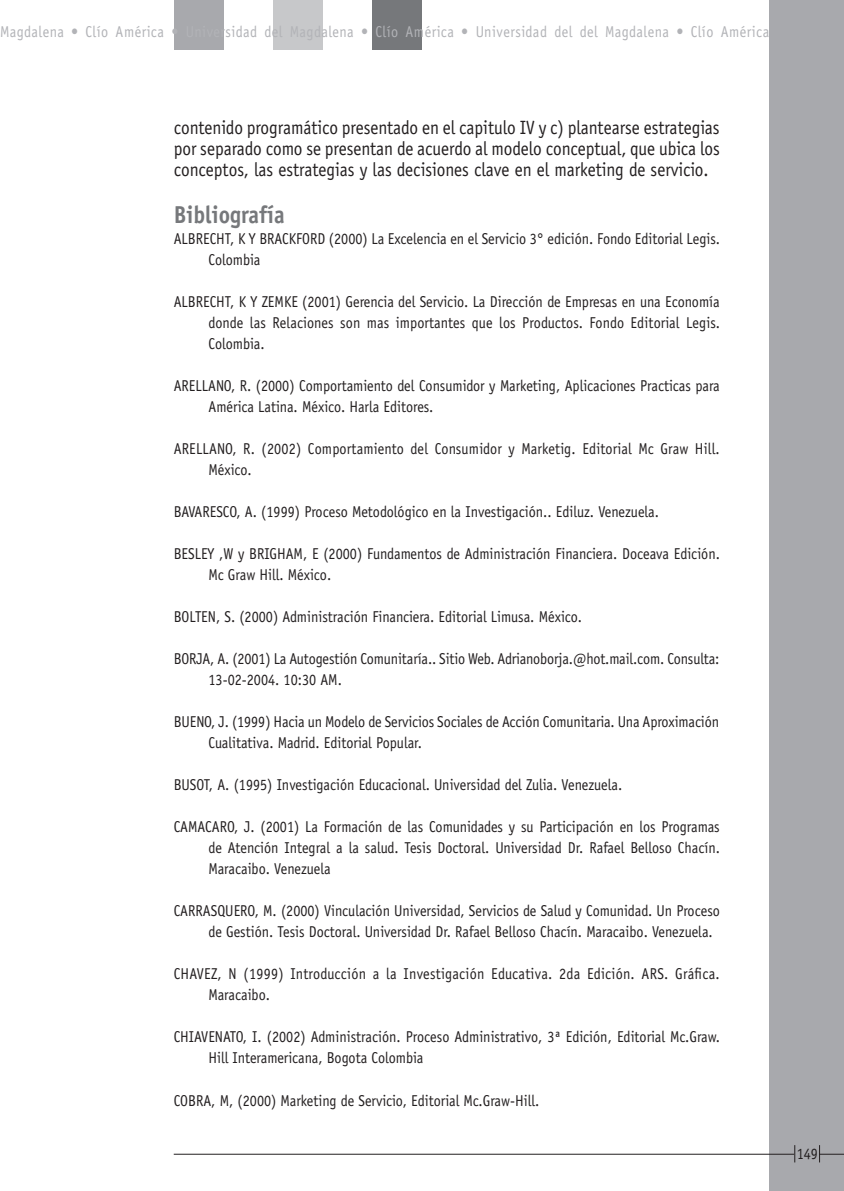
<style>
.page{position:relative;width:844px;height:1191px;background:#fff}
.page>*{position:absolute;margin:0;border:0;box-sizing:border-box;transform-origin:0 0}
.Sub_título{font:700 24.5px "Officina Sans";color:#76787b;scale:.9 1}
.C__de_texto{font:19.25px/21px "Officina Sans";color:#231f20;text-align:justify;scale:.9 1}
.Tab{font:15.75px/21px "Officina Sans";color:#231f20;scale:.9 1}
.t1{font:15.75px "Officina Sans";letter-spacing:.035em;color:#b2b3b7;scale:.9 1}
.Tab-2{font:15.75px/21px "Officina Sans";letter-spacing:.02em;color:#231f20;scale:.9 1}
</style>
<div class="page">
<div style="left:769px;top:0;width:74px;height:1191px;background:#a8a9ad"></div>
<hr style="left:174px;top:1153px;width:620px;height:1px;background:#231f20">
<div style="left:174px;top:0;width:49px;height:50px;background:#a8a9ad"></div>
<div style="left:372px;top:0;width:50px;height:50px;background:#76787b"></div>
<div style="left:273px;top:0;width:49px;height:50px;background:#c7c8ca"></div>
<svg style="left:794px;top:1145px;width:1px;height:17px"></svg>
<svg style="left:819px;top:1145px;width:24px;height:17px"></svg>
<p class="t1" style="left:0;top:22px;width:856px">Magdalena • Clío América • Universidad del Magdalena • Clío América • Universidad del del Magdalena • Clío América</p>
<p class="C__de_texto" style="left:174px;top:117px;width:608px">contenido programático presentado en el capitulo IV y c) plantearse estrategias por separado como se presentan de acuerdo al modelo conceptual, que ubica los conceptos, las estrategias y las decisiones clave en el marketing de servicio.</p>
<p class="Sub_título" style="left:174px;top:199px;width:125px">Bibliografía</p>
<p class="Tab" style="left:208px;top:228px;width:569px;text-indent:-35px">ALBRECHT, K Y BRACKFORD (2000) La Excelencia en el Servicio 3° edición. Fondo Editorial Legis.<br>Colombia</p>
<p class="Tab" style="left:208px;top:291px;width:569px;text-align:justify;text-indent:-35px">ALBRECHT, K Y ZEMKE (2001) Gerencia del Servicio. La Dirección de Empresas en una Economía donde las Relaciones son mas importantes que los Productos. Fondo Editorial Legis.<br>Colombia.</p>
<p class="Tab" style="left:208px;top:375px;width:569px;text-indent:-35px">ARELLANO, R. (2000) Comportamiento del Consumidor y Marketing, Aplicaciones Practicas para<br>América Latina. México. Harla Editores.</p>
<p class="Tab" style="left:208px;top:438px;width:569px;text-indent:-35px">ARELLANO, R. (2002) Comportamiento del Consumidor y Marketig. Editorial Mc Graw Hill.<br>México.</p>
<p class="Tab" style="left:174px;top:501px;width:540px">BAVARESCO, A. (1999) Proceso Metodológico en la Investigación.. Ediluz. Venezuela.</p>
<p class="Tab" style="left:208px;top:543px;width:569px;text-indent:-35px">BESLEY ,W y BRIGHAM, E (2000) Fundamentos de Administración Financiera. Doceava Edición.<br>Mc Graw Hill. México.</p>
<p class="Tab" style="left:174px;top:606px;width:455px">BOLTEN, S. (2000) Administración Financiera. Editorial Limusa. México.</p>
<p class="Tab" style="left:208px;top:648px;width:569px;text-indent:-35px">BORJA, A. (2001) La Autogestión Comunitaría.. Sitio Web. Adrianoborja.@hot.mail.com. Consulta:<br>13-02-2004. 10:30 AM.</p>
<p class="Tab" style="left:208px;top:711px;width:569px;text-indent:-35px">BUENO, J. (1999) Hacia un Modelo de Servicios Sociales de Acción Comunitaria. Una Aproximación<br>Cualitativa. Madrid. Editorial Popular.</p>
<p class="Tab" style="left:174px;top:774px;width:500px">BUSOT, A. (1995) Investigación Educacional. Universidad del Zulia. Venezuela.</p>
<p class="Tab" style="left:208px;top:816px;width:569px;text-align:justify;text-indent:-35px">CAMACARO, J. (2001) La Formación de las Comunidades y su Participación en los Programas de Atención Integral a la salud. Tesis Doctoral. Universidad Dr. Rafael Belloso Chacín.<br>Maracaibo. Venezuela</p>
<p class="Tab" style="left:208px;top:900px;width:569px;text-indent:-35px">CARRASQUERO, M. (2000) Vinculación Universidad, Servicios de Salud y Comunidad. Un Proceso de Gestión. Tesis Doctoral. Universidad Dr. Rafael Belloso Chacín. Maracaibo. Venezuela.</p>
<p class="Tab-2" style="left:208px;top:963px;width:569px;text-indent:-35px">CHAVEZ, N (1999) Introducción a la Investigación Educativa. 2da Edición. ARS. Gráfica.<br>Maracaibo.</p>
<p class="Tab" style="left:208px;top:1026px;width:569px;text-indent:-35px">CHIAVENATO, I. (2002) Administración. Proceso Administrativo, 3ª Edición, Editorial Mc.Graw.<br>Hill Interamericana, Bogota Colombia</p>
<p class="Tab" style="left:174px;top:1089px;width:407px">COBRA, M, (2000) Marketing de Servicio, Editorial Mc.Graw-Hill.</p>
<p class="Tab" style="left:796px;top:1143px;width:25px">149</p>
</div>
